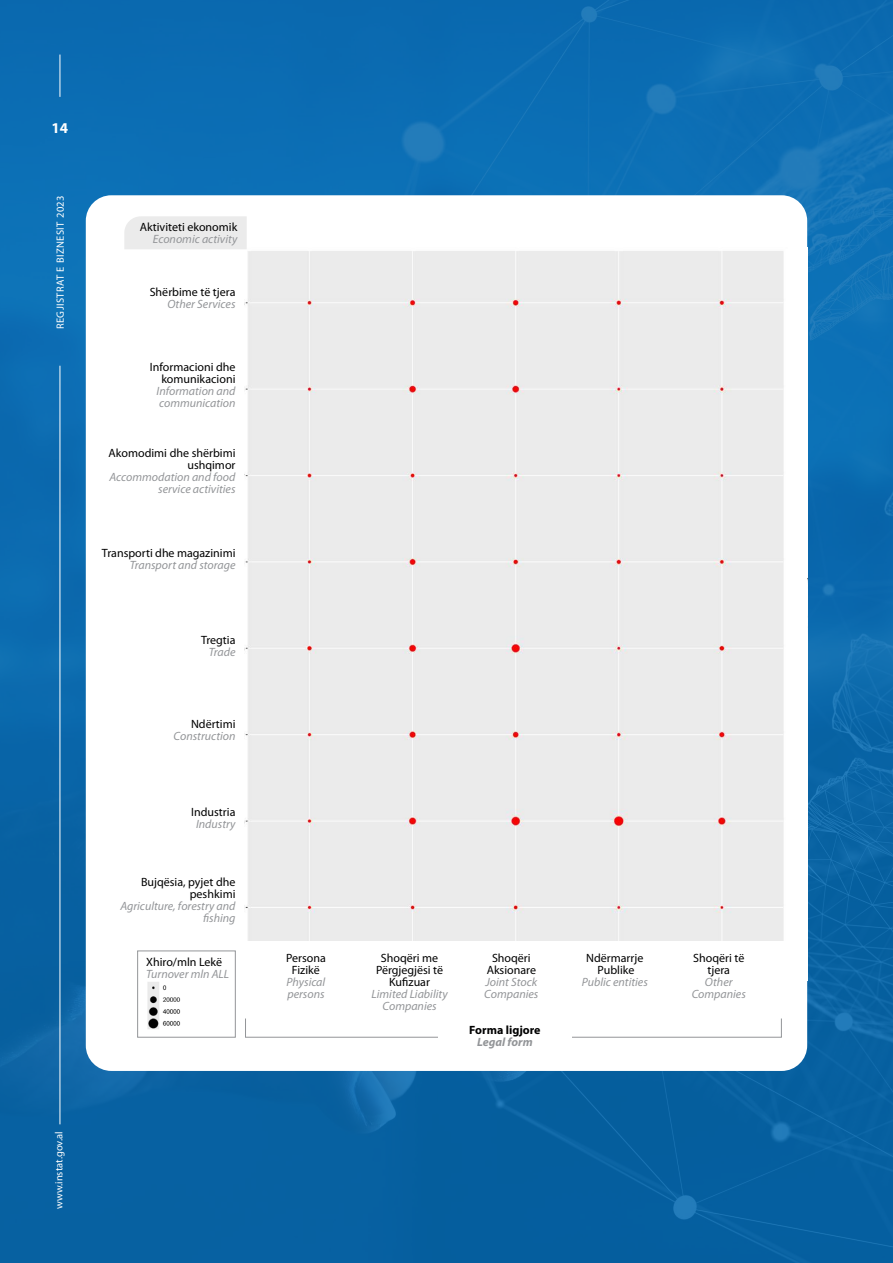
<style>
.page{position:relative;width:893px;height:1263px;background:#fff}
.page>*{position:absolute;margin:0;border:0;box-sizing:border-box;transform-origin:0 0}
.t1{font:700 15px "Myriad Pro";color:#fff}
.t2{font:italic 12px/12px "Myriad Pro";color:#939598}
.t3{font:12px/12px "Myriad Pro";color:#000;text-align:center}
.t4{font:700 12px "Myriad Pro";color:#000}
.t5{font:italic 700 12px "Myriad Pro";color:#939598}
.t6{font:10.5px "Myriad Pro";letter-spacing:.04em;color:#fff}
.t7{font:10.5px "Myriad Pro";color:#fff}
</style>
<div class="page">
<img style="left:0;top:0;width:893px;height:1263px">
<hr style="left:60px;top:366px;width:1px;height:758px;background:#fff">
<hr style="left:60px;top:55px;width:1px;height:42px;background:#fff">
<div style="left:86px;top:195px;width:721px;height:876px;background:#fff;border-radius:26px"></div>
<div style="left:137px;top:251px;width:647px;height:700px;background:#ebebeb"></div>
<div style="left:105px;top:270px;width:139px;height:645px;background:#fff"></div>
<div style="left:235px;top:941px;width:552px;height:86px;background:#fff"></div>
<div style="left:124px;top:216px;width:123px;height:33px;background:#ebebeb"></div>
<img style="left:147px;top:982px;width:34px;height:47px">
<p class="t1" style="left:52px;top:118px;width:18px">14</p>
<p class="t6" style="left:54px;top:329px;width:135px;rotate:-90deg">REGJISTRAT E BIZNESIT 2023</p>
<p class="t3" style="left:140px;top:221px;width:99px">Aktiviteti ekonomik</p>
<p class="t2" style="left:153px;top:233px;width:86px">Economic activity</p>
<p class="t3" style="left:150px;top:286px;width:87px">Shërbime të tjera</p>
<p class="t2" style="left:167px;top:298px;width:70px">Other Services</p>
<p class="t3" style="left:150px;top:361px;width:87px;text-align:right">Informacioni dhe komunikacioni</p>
<p class="t2" style="left:157px;top:385px;width:80px">Information and communication</p>
<p class="t3" style="left:109px;top:447px;width:128px;text-align:right">Akomodimi dhe shërbimi ushqimor</p>
<p class="t2" style="left:110px;top:471px;width:127px;text-align:right">Accommodation and food service activities</p>
<p class="t3" style="left:102px;top:546px;width:135px">Transporti dhe magazinimi</p>
<p class="t2" style="left:130px;top:558px;width:107px">Transport and storage</p>
<p class="t3" style="left:201px;top:634px;width:36px">Tregtia</p>
<p class="t2" style="left:209px;top:646px;width:28px">Trade</p>
<p class="t3" style="left:191px;top:718px;width:46px">Ndërtimi</p>
<p class="t2" style="left:174px;top:730px;width:63px">Construction</p>
<p class="t3" style="left:191px;top:805px;width:46px">Industria</p>
<p class="t2" style="left:196px;top:817px;width:41px">Industry</p>
<p class="t3" style="left:141px;top:876px;width:96px;text-align:right">Bujqësia, pyjet dhe peshkimi</p>
<p class="t2" style="left:120px;top:900px;width:117px;text-align:right">Agriculture, forestry and fishing</p>
<p class="t3" style="left:146px;top:955px;width:78px">Xhiro/mln Lekë</p>
<p class="t2" style="left:146px;top:967px;width:84px">Turnover mln ALL</p>
<p class="t7" style="left:52px;top:1209px;width:79px;rotate:-90deg">www.instat.gov.al</p>
<p class="t3" style="left:286px;top:952px;width:41px">Persona<br>Fizikë</p>
<p class="t2" style="left:287px;top:976px;width:40px">Physical persons</p>
<p class="t3" style="left:376px;top:952px;width:69px">Shoqëri me<br>Përgjegjësi të<br>Kufizuar</p>
<p class="t2" style="left:372px;top:988px;width:78px;text-align:center">Limited Liability<br>Companies</p>
<p class="t3" style="left:487px;top:952px;width:51px">Shoqëri<br>Aksionare</p>
<p class="t2" style="left:484px;top:976px;width:56px">Joint Stock<br>Companies</p>
<p class="t4" style="left:469px;top:1022px;width:73px">Forma ligjore</p>
<p class="t5" style="left:477px;top:1034px;width:57px">Legal form</p>
<p class="t3" style="left:586px;top:952px;width:59px">Ndërmarrje<br>Publike</p>
<p class="t2" style="left:582px;top:976px;width:68px">Public entities</p>
<p class="t3" style="left:693px;top:952px;width:53px">Shoqëri të tjera</p>
<p class="t2" style="left:692px;top:976px;width:56px;text-align:center">Other<br>Companies</p>
</div>
